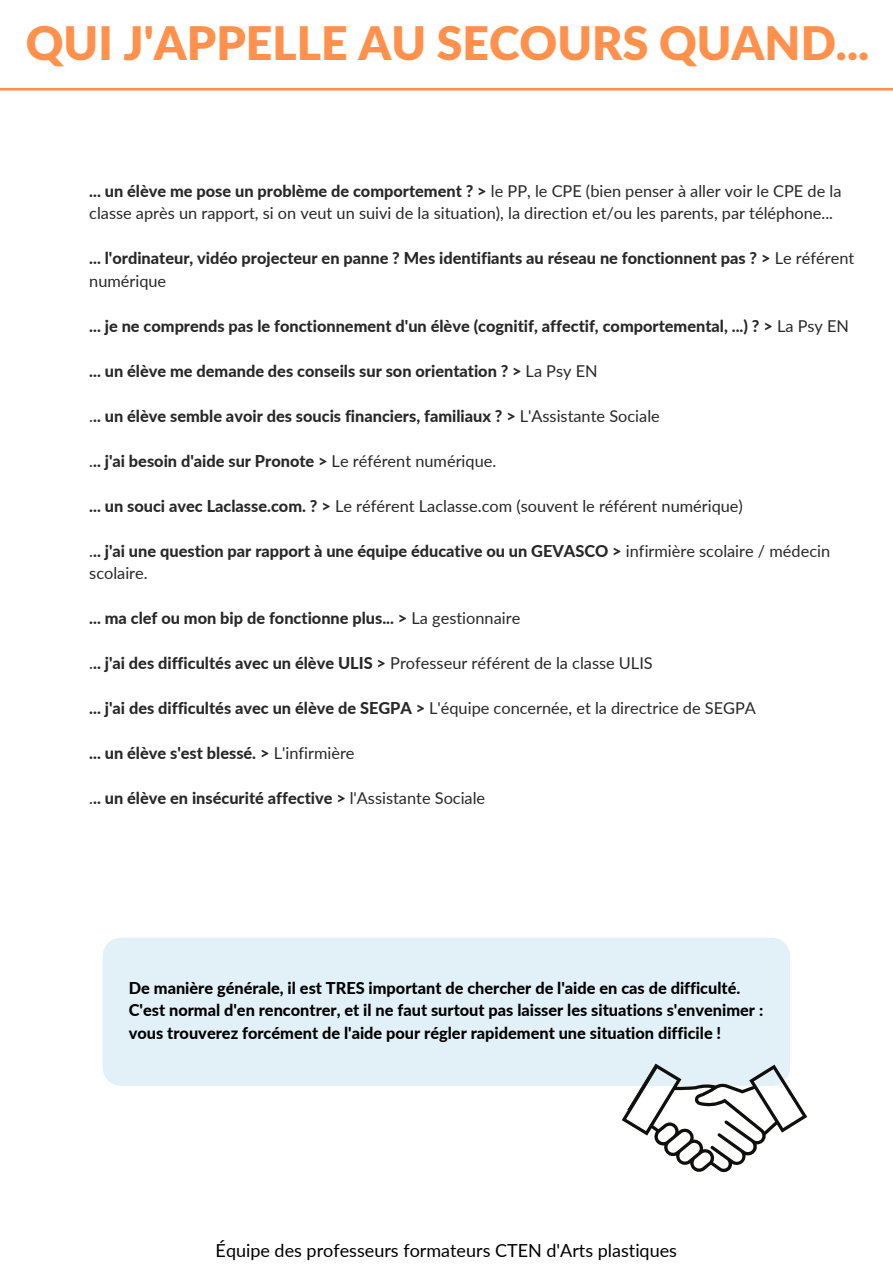
<style>
.page{position:relative;width:893px;height:1264px;background:#fff}
.page>*{position:absolute;margin:0;border:0;box-sizing:border-box;transform-origin:0 0}
.t1{font:900 46.35px "Lato Latin";color:#ff914d}
.t2{font:18px "Lato";color:#000}
.t3{font:800 16.35px/22.5px "Lato";color:#282828}
.t4{font:16.35px/22.5px "Lato";color:#282828}
.t5{font:800 16.35px "Lato";color:#000}
.s1{font-weight:800}
.s2{font-weight:400}
</style>
<div class="page">
<svg style="left:0;top:88px;width:892px;height:3px;background:#ffa167"></svg>
<div style="left:103px;top:937px;width:687px;height:148px;background:#e2f0f7;border-radius:18px"></div>
<svg style="left:621px;top:1063px;width:186px;height:109px"></svg>
<p class="t1" style="left:26px;top:23px;width:844px">QUI J'APPELLE AU SECOURS QUAND...</p>
<p class="t4" style="left:89px;top:179px;width:753px"><span class="s1">... un élève me pose un problème de comportement ? &gt;</span> le PP, le CPE (bien penser à aller voir le CPE de la classe après un rapport, si on veut un suivi de la situation), la direction et/ou les parents, par téléphone...</p>
<p class="t3" style="left:89px;top:247px;width:766px">... l'ordinateur, vidéo projecteur en panne ? Mes identifiants au réseau ne fonctionnent pas ? &gt; <span class="s2">Le référent numérique</span></p>
<p class="t3" style="left:89px;top:314px;width:761px">... je ne comprends pas le fonctionnement d'un élève (cognitif, affectif, comportemental, ...) ? &gt; <span class="s2">La Psy EN</span></p>
<p class="t3" style="left:89px;top:359px;width:510px">... un élève me demande des conseils sur son orientation ? &gt; <span class="s2">La Psy EN</span></p>
<p class="t3" style="left:89px;top:404px;width:572px"><span class="s2">.</span>.. un élève semble avoir des soucis financiers, familiaux ? &gt; <span class="s2">L'Assistante Sociale</span></p>
<p class="t3" style="left:89px;top:449px;width:408px"><span class="s2">.</span>.. j'ai besoin d'aide sur Pronote &gt; <span class="s2">Le référent numérique.</span></p>
<p class="t4" style="left:89px;top:494px;width:655px"><span class="s1">... un souci avec Laclasse.com. ? &gt;</span> Le référent Laclasse.com (souvent le référent numérique)</p>
<p class="t3" style="left:89px;top:539px;width:742px"><span class="s2">.</span>.. j'ai une question par rapport à une équipe éducative ou un GEVASCO &gt; <span class="s2">infirmière scolaire / médecin scolaire.</span></p>
<p class="t3" style="left:89px;top:606px;width:432px">... ma clef ou mon bip de fonctionne plus... &gt; <span class="s2">La gestionnaire</span></p>
<p class="t3" style="left:89px;top:651px;width:565px"><span class="s2">.</span>.. j'ai des difficultés avec un élève ULIS &gt; <span class="s2">Professeur référent de la classe ULIS</span></p>
<p class="t3" style="left:89px;top:696px;width:668px">... j'ai des difficultés avec un élève de SEGPA &gt; <span class="s2">L'équipe concernée, et la directrice de SEGPA</span></p>
<p class="t3" style="left:89px;top:741px;width:267px">... un élève s'est blessé. &gt; <span class="s2">L'infirmière</span></p>
<p class="t3" style="left:89px;top:786px;width:397px"><span class="s2">.</span>.. un élève en insécurité affective &gt; <span class="s2">l'Assistante Sociale</span></p>
<p class="t5" style="left:129px;top:977px;width:613px">De manière générale, il est TRES important de chercher de l'aide en cas de difficulté.</p>
<p class="t5" style="left:129px;top:1000px;width:636px">C'est normal d'en rencontrer, et il ne faut surtout pas laisser les situations s'envenimer :</p>
<p class="t5" style="left:129px;top:1022px;width:594px">vous trouverez forcément de l'aide pour régler rapidement une situation difficile !</p>
<p class="t2" style="left:216px;top:1239px;width:463px">Équipe des professeurs formateurs CTEN d'Arts plastiques</p>
</div>
